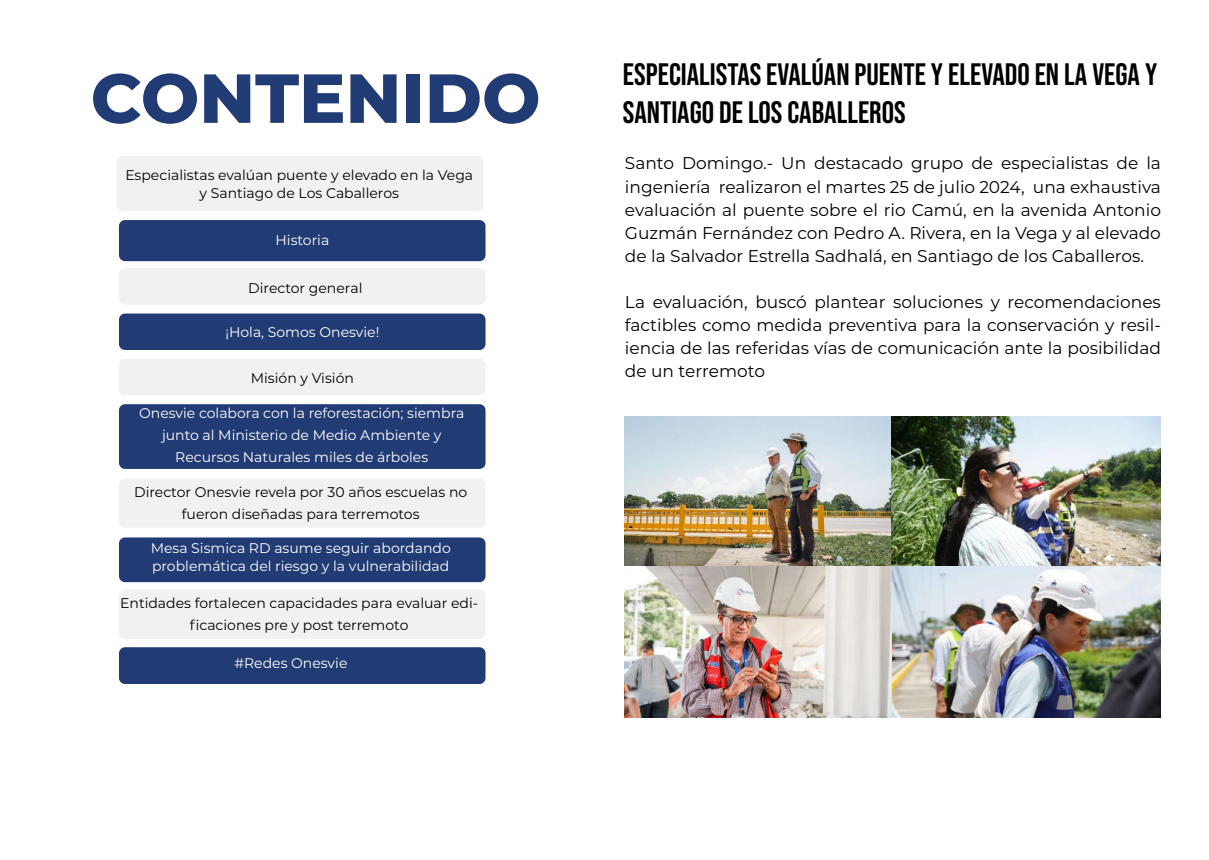
<style>
.page{position:relative;width:1209px;height:860px;background:#fff}
.page>*{position:absolute;margin:0;border:0;box-sizing:border-box;transform-origin:0 0}
.t1{font:800 69.2px "Montserrat";color:#213b74}
.t2{font:31px/37.2px "Bebas Neue";color:#000}
.t3{font:17px/23px "Montserrat";color:#000;text-align:justify}
.t4{font:14px/22px "Montserrat";color:#000;text-align:center}
.t5{font:14px/22px "Montserrat";color:#fff;text-align:center}
</style>
<div class="page">
<div style="left:119px;top:220px;width:366px;height:41px;background:#213b74;border-radius:6px"></div>
<div style="left:119px;top:268px;width:366px;height:37px;background:#f1f1f2;border-radius:6px"></div>
<div style="left:119px;top:314px;width:366px;height:36px;background:#213b74;border-radius:6px"></div>
<div style="left:119px;top:359px;width:366px;height:36px;background:#f1f1f2;border-radius:6px"></div>
<div style="left:119px;top:404px;width:366px;height:65px;background:#213b74;border-radius:6px"></div>
<div style="left:119px;top:479px;width:366px;height:49px;background:#f1f1f2;border-radius:6px"></div>
<div style="left:119px;top:537px;width:366px;height:45px;background:#213b74;border-radius:6px"></div>
<div style="left:119px;top:647px;width:366px;height:37px;background:#213b74;border-radius:6px"></div>
<div style="left:119px;top:590px;width:366px;height:49px;background:#f1f1f2;border-radius:6px"></div>
<div style="left:117px;top:156px;width:366px;height:55px;background:#f1f1f2;border-radius:6px"></div>
<img style="left:625px;top:417px;width:536px;height:301px">
<h1 class="t1" style="left:91px;top:48px;width:451px">CONTENIDO</h1>
<p class="t4" style="left:125px;top:166px;width:349px;line-height:18px">Especialistas evalúan puente y elevado en la Vega y Santiago de Los Caballeros</p>
<p class="t5" style="left:275px;top:229px;width:55px">Historia</p>
<p class="t4" style="left:248px;top:276px;width:116px">Director general</p>
<p class="t5" style="left:225px;top:321px;width:155px">¡Hola, Somos Onesvie!</p>
<p class="t4" style="left:251px;top:366px;width:105px">Misión y Visión</p>
<p class="t5" style="left:139px;top:401px;width:327px">Onesvie colabora con la reforestación; siembra junto al Ministerio de Medio Ambiente y<br>Recursos Naturales miles de árboles</p>
<p class="t4" style="left:134px;top:480px;width:335px">Director Onesvie revela por 30 años escuelas no fueron diseñadas para terremotos</p>
<p class="t5" style="left:151px;top:539px;width:302px;line-height:18px;text-align:left">Mesa Sismica RD asume seguir abordando problemática del riesgo y la vulnerabilidad</p>
<p class="t4" style="left:120px;top:591px;width:359px">Entidades fortalecen capacidades para evaluar edi&shy;ficaciones pre y post terremoto</p>
<p class="t5" style="left:234px;top:652px;width:115px">#Redes Onesvie</p>
<h2 class="t2" style="left:623px;top:56px;width:536px">ESPECIALISTAS EVALÚAN PUENTE Y ELEVADO EN LA VEGA Y<br>SANTIAGO DE LOS CABALLEROS</h2>
<p class="t3" style="left:625px;top:151px;width:537px">Santo Domingo.- Un destacado grupo de especialistas de la ingeniería realizaron el martes 25 de julio 2024, una exhaustiva evaluación al puente sobre el rio Camú, en la avenida Antonio Guzmán Fernández con Pedro A. Rivera, en la Vega y al elevado de la Salvador Estrella Sadhalá, en Santiago de los Caballeros.</p>
<p class="t3" style="left:625px;top:289px;width:537px">La evaluación, buscó plantear soluciones y recomendaciones factibles como medida preventiva para la conservación y resil&shy;iencia de las referidas vías de comunicación ante la posibilidad de un terremoto</p>
</div>
